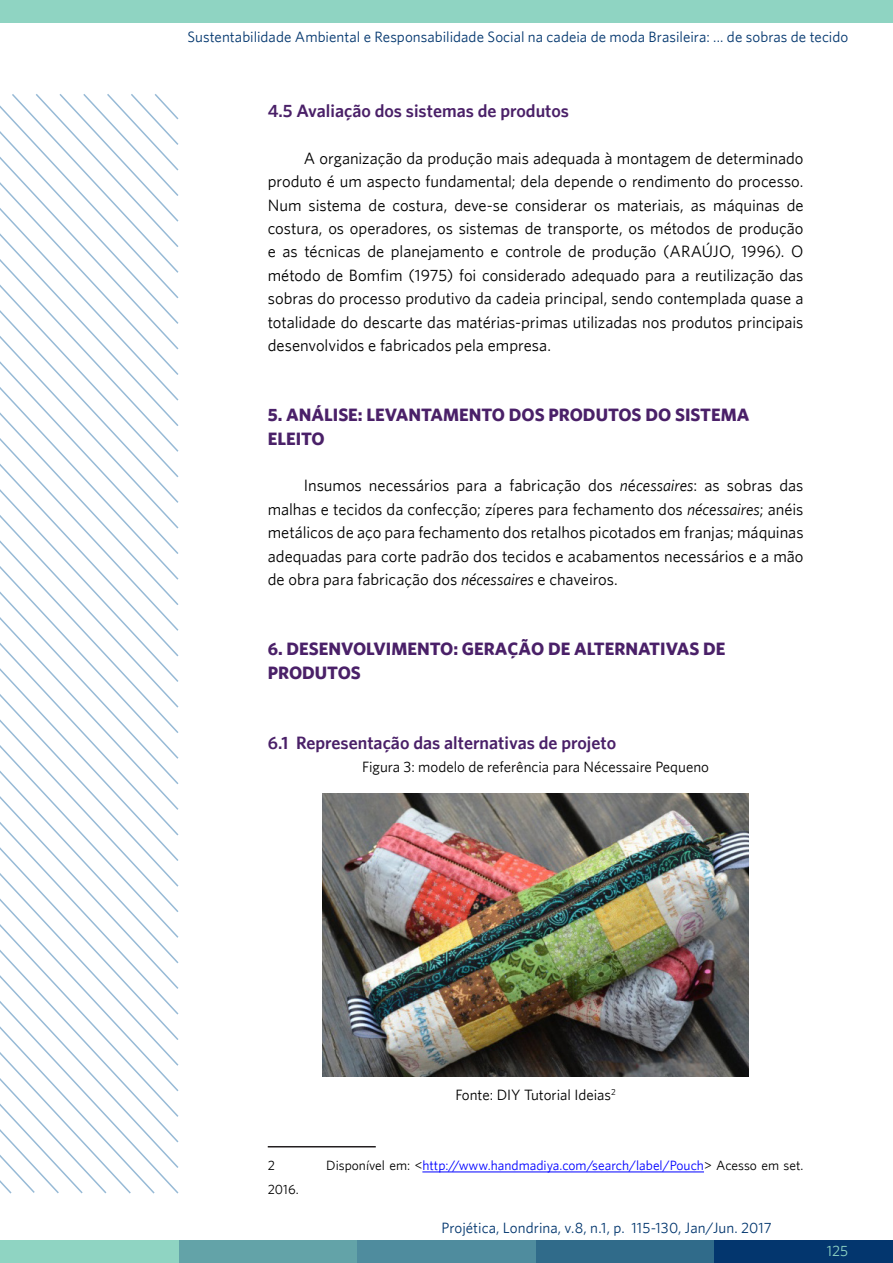
<style>
.page{position:relative;width:893px;height:1263px;background:#fff}
.page>*{position:absolute;margin:0;border:0;box-sizing:border-box;transform-origin:0 0}
.Titulo_corpus{font:700 18px/23.4px "Whitney";color:#4a2068}
.Subtitulo{font:600 18px "Whitney";color:#4a2068}
.texto{font:16.5px/23.4px "Whitney";color:#000;text-align:justify}
.cabecalho{font:15px "Whitney";letter-spacing:.005em;color:#02366e}
.figura_e_fonte{font:15px "Whitney";color:#000}
.t1{font:15px "Whitney";color:#8fd4c3}
.nota_de_rodape{font:13.5px "Whitney";color:#00f}
.nota_de_rodape-2{font:13.5px "Whitney";color:#000}
.s1{font-style:italic}
.s2{color:#000}
</style>
<div class="page">
<svg style="left:0;top:453px;width:178px;height:23px"></svg>
<svg style="left:0;top:476px;width:179px;height:25px"></svg>
<svg style="left:0;top:501px;width:179px;height:26px"></svg>
<svg style="left:0;top:527px;width:179px;height:25px"></svg>
<svg style="left:0;top:552px;width:179px;height:26px"></svg>
<svg style="left:0;top:578px;width:179px;height:26px"></svg>
<svg style="left:0;top:604px;width:179px;height:25px"></svg>
<svg style="left:0;top:629px;width:179px;height:26px"></svg>
<svg style="left:0;top:655px;width:179px;height:25px"></svg>
<svg style="left:0;top:680px;width:179px;height:26px"></svg>
<svg style="left:0;top:706px;width:179px;height:25px"></svg>
<svg style="left:0;top:731px;width:179px;height:26px"></svg>
<svg style="left:0;top:757px;width:179px;height:26px"></svg>
<svg style="left:0;top:783px;width:179px;height:25px"></svg>
<svg style="left:0;top:808px;width:179px;height:386px"></svg>
<svg style="left:0;top:834px;width:156px;height:360px"></svg>
<svg style="left:0;top:94px;width:179px;height:359px"></svg>
<svg style="left:0;top:859px;width:132px;height:335px"></svg>
<div style="left:536px;top:1240px;width:178px;height:23px;background:#306b8a"></div>
<div style="left:714px;top:1240px;width:179px;height:23px;background:#03366e"></div>
<div style="left:357px;top:1240px;width:179px;height:23px;background:#4f8c9e"></div>
<div style="left:179px;top:1240px;width:178px;height:23px;background:#63a3a8"></div>
<div style="left:0;top:1240px;width:179px;height:23px;background:#8fd4c2"></div>
<div style="left:1px;top:0;width:892px;height:23px;background:#8fd4c2"></div>
<svg style="left:0;top:0;width:1px;height:23px"></svg>
<img style="left:323px;top:793px;width:425px;height:283px">
<hr style="left:268px;top:1146px;width:108px;height:1px;background:#231f20">
<hr style="left:422px;top:1172px;width:282px;height:1px;background:#00f">
<p class="cabecalho" style="left:188px;top:28px;width:662px">Sustentabilidade Ambiental e Responsabilidade Social na cadeia de moda Brasileira: ... de sobras de tecido</p>
<p class="Subtitulo" style="left:268px;top:100px;width:303px">4.5 Avaliação dos sistemas de produtos</p>
<p class="texto" style="left:268px;top:146px;width:537px;text-indent:36px">A organização da produção mais adequada à montagem de determinado produto é um aspecto fundamental; dela depende o rendimento do processo.<br>Num sistema de costura, deve-se considerar os materiais, as máquinas de costura, os operadores, os sistemas de transporte, os métodos de produção e as técnicas de planejamento e controle de produção (ARAÚJO, 1996). O método de Bomfim (1975) foi considerado adequado para a reutilização das sobras do processo produtivo da cadeia principal, sendo contemplada quase a totalidade do descarte das matérias-primas utilizadas nos produtos principais desenvolvidos e fabricados pela empresa.</p>
<p class="Titulo_corpus" style="left:268px;top:403px;width:483px">5. ANÁLISE: LEVANTAMENTO DOS PRODUTOS DO SISTEMA<br>ELEITO</p>
<p class="texto" style="left:268px;top:474px;width:537px;text-indent:36px">Insumos necessários para a fabricação dos <span class="s1">n</span>é<span class="s1">cessaires</span>: as sobras das malhas e tecidos da confecção; zíperes para fechamento dos <span class="s1">nécessaires</span>; anéis metálicos de aço para fechamento dos retalhos picotados em franjas; máquinas adequadas para corte padrão dos tecidos e acabamentos necessários e a mão de obra para fabricação dos <span class="s1">nécessaires</span> e chaveiros.</p>
<p class="Titulo_corpus" style="left:268px;top:637px;width:459px">6. DESENVOLVIMENTO: GERAÇÃO DE ALTERNATIVAS DE<br>PRODUTOS</p>
<p class="Subtitulo" style="left:268px;top:732px;width:350px">6.1 Representação das alternativas de projeto</p>
<p class="figura_e_fonte" style="left:362px;top:758px;width:348px">Figura 3: modelo de referência para Nécessaire Pequeno</p>
<p class="figura_e_fonte" style="left:455px;top:1086px;width:162px">Fonte: DIY Tutorial Ideias<sup>2</sup></p>
<p class="nota_de_rodape-2" style="left:268px;top:1157px;width:9px">2</p>
<p class="nota_de_rodape" style="left:326px;top:1157px;width:479px"><span class="s2">Disponível em: &lt;</span>http://www.handmadiya.com/search/label/Pouch<span class="s2">&gt; Acesso em set.</span></p>
<p class="nota_de_rodape-2" style="left:268px;top:1181px;width:32px">2016.</p>
<p class="cabecalho" style="left:441px;top:1218px;width:332px">Projética, Londrina, v.8, n.1, p. 115-130, Jan/Jun. 2017</p>
<p class="t1" style="left:827px;top:1242px;width:23px">125</p>
</div>
